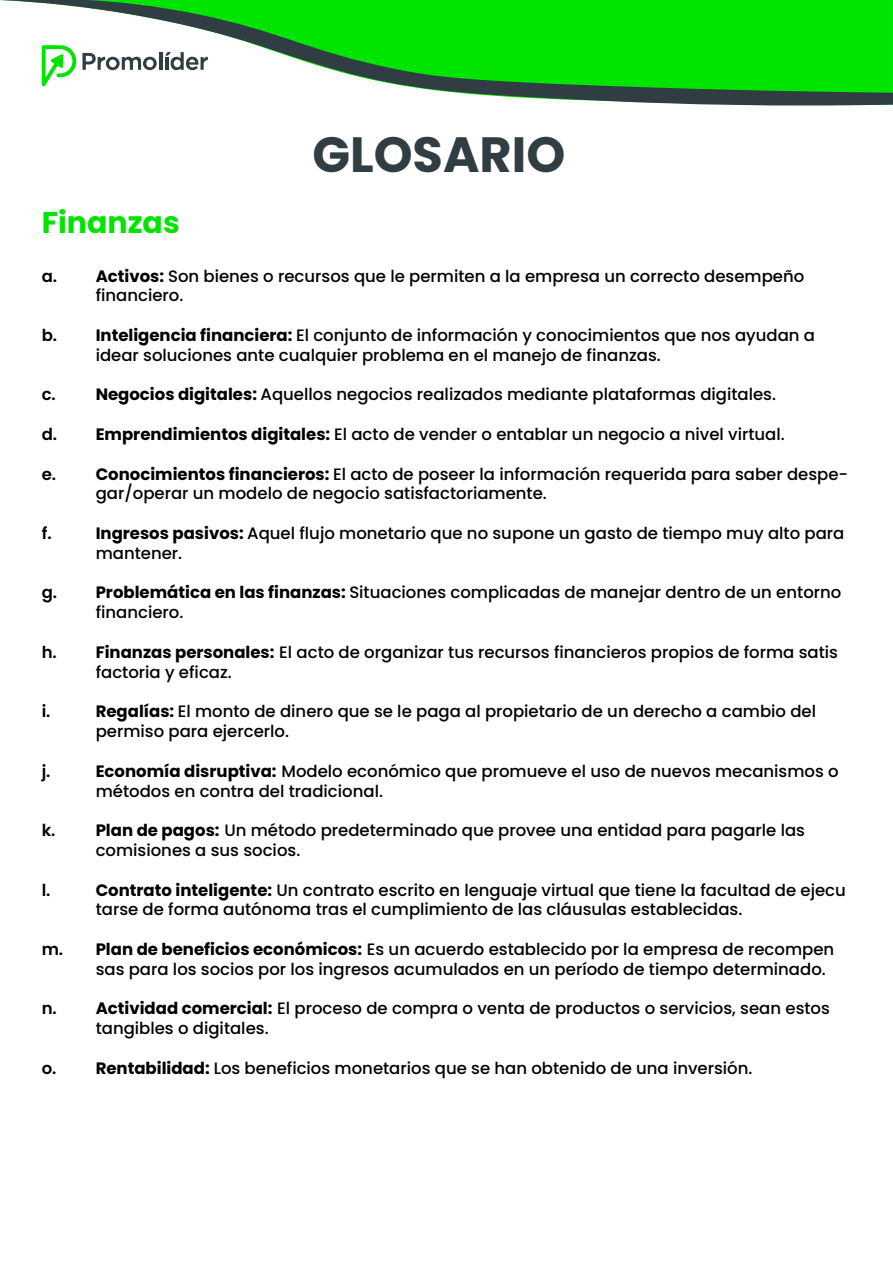
<style>
.page{position:relative;width:893px;height:1263px;background:#fff}
.page>*{position:absolute;margin:0;border:0;box-sizing:border-box;transform-origin:0 0}
.t1{font:700 49.5px "Poppins";color:#303e44}
.t2{font:700 30px "Poppins";color:#00e400}
.t3{font:500 16.5px/19.8px "Poppins";color:#000}
.t4{font:600 16.5px "Poppins";color:#000}
.s1{font-weight:600}
.s2{font-weight:700}
</style>
<div class="page">
<svg style="left:0;top:0;width:893px;height:106px;fill:#00e400"></svg>
<h1 class="t1" style="left:312px;top:126px;width:254px">GLOSARIO</h1>
<h2 class="t2" style="left:42px;top:205px;width:140px">Finanzas</h2>
<p class="t3" style="left:96px;top:266px;width:710px;text-indent:-54px"><span class="s1">a.</span> <span class="s2">Activos:</span> Son bienes o recursos que le permiten a la empresa un correcto desempeño financiero.</p>
<p class="t3" style="left:96px;top:325px;width:721px;text-indent:-54px"><span class="s1">b.</span> <span class="s2">Inteligencia financiera:</span> El conjunto de información y conocimientos que nos ayudan a idear soluciones ante cualquier problema en el manejo de finanzas.</p>
<p class="t4" style="left:42px;top:385px;width:16px">c.</p>
<p class="t3" style="left:96px;top:385px;width:682px"><span class="s2">Negocios digitales:</span> Aquellos negocios realizados mediante plataformas digitales.</p>
<p class="t3" style="left:42px;top:424px;width:745px"><span class="s1">d.</span> <span class="s2">Emprendimientos digitales:</span> El acto de vender o entablar un negocio a nivel virtual.</p>
<p class="t3" style="left:96px;top:464px;width:754px;text-indent:-54px"><span class="s1">e.</span> <span class="s2">Conocimientos financieros:</span> El acto de poseer la información requerida para saber despe&shy;gar/operar un modelo de negocio satisfactoriamente.</p>
<p class="t4" style="left:42px;top:524px;width:11px">f.</p>
<p class="t3" style="left:96px;top:523px;width:750px"><span class="s2">Ingresos pasivos:</span> Aquel flujo monetario que no supone un gasto de tiempo muy alto para mantener.</p>
<p class="t3" style="left:96px;top:583px;width:747px;text-indent:-54px"><span class="s1">g.</span> <span class="s2">Problemática en las finanzas:</span> Situaciones complicadas de manejar dentro de un entorno financiero.</p>
<p class="t3" style="left:96px;top:642px;width:744px;text-indent:-54px"><span class="s1">h.</span> <span class="s2">Finanzas personales:</span> El acto de organizar tus recursos financieros propios de forma satis factoria y eficaz.</p>
<p class="t4" style="left:42px;top:702px;width:10px">i.</p>
<p class="t3" style="left:96px;top:702px;width:722px"><span class="s2">Regalías:</span> El monto de dinero que se le paga al propietario de un derecho a cambio del permiso para ejercerlo.</p>
<p class="t4" style="left:42px;top:761px;width:10px">j.</p>
<p class="t3" style="left:96px;top:761px;width:744px"><span class="s2">Economía disruptiva:</span> Modelo económico que promueve el uso de nuevos mecanismos o métodos en contra del tradicional.</p>
<p class="t4" style="left:42px;top:821px;width:15px">k.</p>
<p class="t3" style="left:96px;top:820px;width:711px"><span class="s2">Plan de pagos:</span> Un método predeterminado que provee una entidad para pagarle las comisiones a sus socios.</p>
<p class="t4" style="left:42px;top:880px;width:10px">l.</p>
<p class="t3" style="left:96px;top:880px;width:752px"><span class="s2">Contrato inteligente:</span> Un contrato escrito en lenguaje virtual que tiene la facultad de ejecu tarse de forma autónoma tras el cumplimiento de las cláusulas establecidas.</p>
<p class="t3" style="left:96px;top:939px;width:740px;text-indent:-54px"><span class="s1">m.</span> <span class="s2">Plan de beneficios económicos:</span> Es un acuerdo establecido por la empresa de recompen sas para los socios por los ingresos acumulados en un período de tiempo determinado.</p>
<p class="t3" style="left:96px;top:999px;width:736px;text-indent:-54px"><span class="s1">n.</span> <span class="s2">Actividad comercial:</span> El proceso de compra o venta de productos o servicios, sean estos tangibles o digitales.</p>
<p class="t3" style="left:42px;top:1058px;width:712px"><span class="s1">o.</span> <span class="s2">Rentabilidad:</span> Los beneficios monetarios que se han obtenido de una inversión.</p>
</div>
